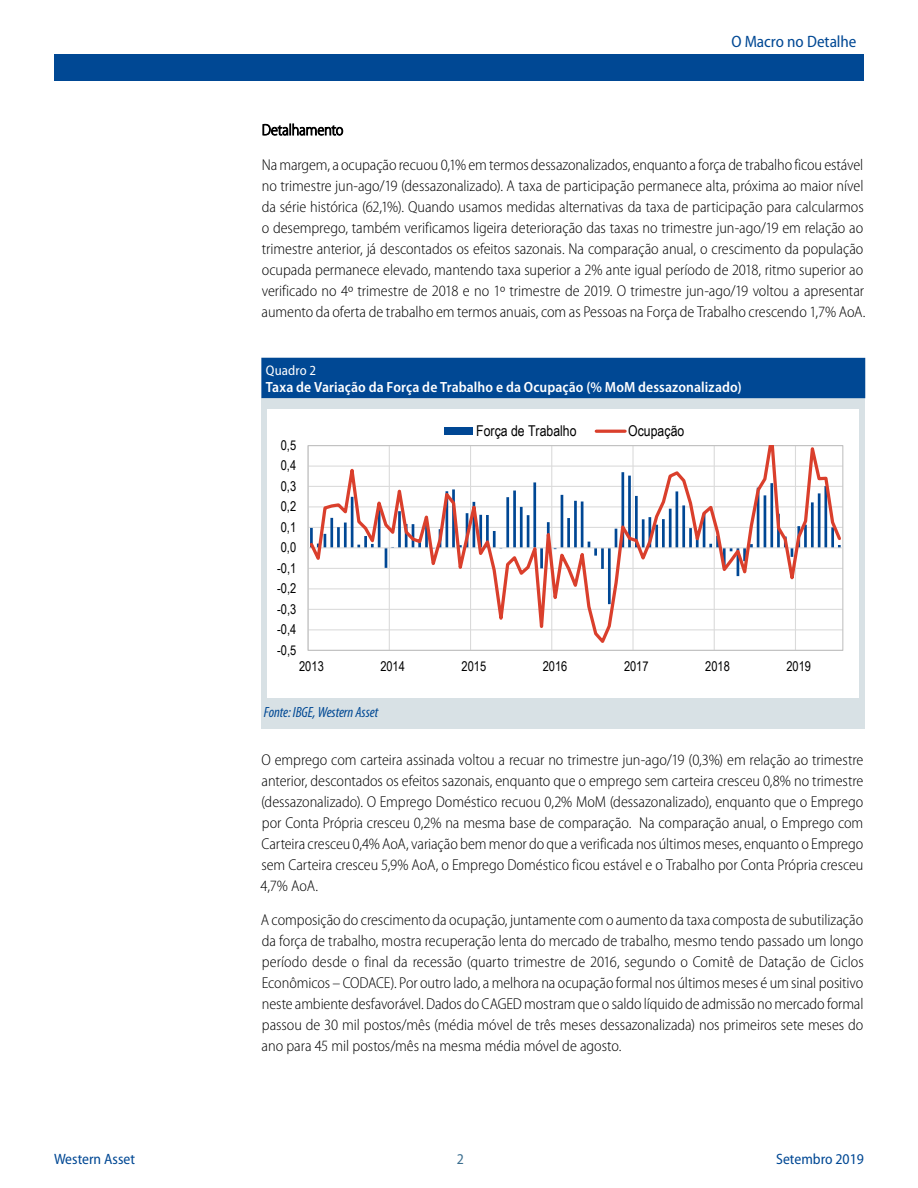
<style>
.page{position:relative;width:918px;height:1188px;background:#fff}
.page>*{position:absolute;margin:0;border:0;box-sizing:border-box;transform-origin:0 0}
.t1{font:semi-condensed 16.5px "Myriad Pro";color:#004894}
.t2{font:300 semi-condensed 15.75px/21px "Myriad Pro";letter-spacing:-.005em;color:#000}
.t3{font:semi-condensed 15px "Myriad Pro";color:#004894}
.t4{font:semi-condensed 15px "Myriad Pro";color:#3b6e8f}
.t5{font:600 semi-condensed 14.85px "Myriad Pro";letter-spacing:.005em;color:#fff}
.t6{font:italic condensed 14.85px "Myriad Pro";letter-spacing:-.005em;color:#004894}
.t7{font:14.85px "Arial Narrow";color:#000}
.t8{font:semi-condensed 13.95px "Myriad Pro";letter-spacing:.005em;color:#fff}
.t9{font:13.5px "Arial Narrow";letter-spacing:-.005em;color:#000}
</style>
<div class="page">
<div style="left:54px;top:54px;width:810px;height:27px;background:#004894"></div>
<svg style="left:262px;top:123px;width:82px;height:13px"></svg>
<div style="left:261px;top:398px;width:604px;height:331px;background:#d8e1e5"></div>
<div style="left:261px;top:358px;width:604px;height:40px;background:#004894"></div>
<div style="left:267px;top:409px;width:592px;height:289px;background:#fff"></div>
<svg style="left:308px;top:445px;width:536px;height:206px"></svg>
<div style="left:444px;top:427px;width:29px;height:8px;background:#004794"></div>
<hr style="left:596px;top:430px;width:29px;height:3px;background:#da3f2c">
<p class="t1" style="left:731px;top:32px;width:127px">O Macro no Detalhe</p>
<p class="t2" style="left:262px;top:113px;width:603px;line-height:34.5px">Detalhamento<br>Na margem, a ocupação recuou 0,1% em termos dessazonalizados, enquanto a força de trabalho ficou estável</p>
<p class="t2" style="left:262px;top:175px;width:606px">no trimestre jun-ago/19 (dessazonalizado). A taxa de participação permanece alta, próxima ao maior nível da série histórica (62,1%). Quando usamos medidas alternativas da taxa de participação para calcularmos o desemprego, também verificamos ligeira deterioração das taxas no trimestre jun-ago/19 em relação ao trimestre anterior, já descontados os efeitos sazonais. Na comparação anual, o crescimento da população ocupada permanece elevado, mantendo taxa superior a 2% ante igual período de 2018, ritmo superior ao verificado no 4º trimestre de 2018 e no 1º trimestre de 2019. O trimestre jun-ago/19 voltou a apresentar aumento da oferta de trabalho em termos anuais, com as Pessoas na Força de Trabalho crescendo 1,7% AoA.</p>
<p class="t8" style="left:266px;top:363px;width:52px">Quadro 2</p>
<p class="t5" style="left:266px;top:378px;width:477px">Taxa de Variação da Força de Trabalho e da Ocupação (% MoM dessazonalizado)</p>
<p class="t9" style="left:281px;top:435px;width:17px">0,5</p>
<p class="t9" style="left:281px;top:456px;width:17px">0,4</p>
<p class="t9" style="left:281px;top:476px;width:17px">0,3</p>
<p class="t9" style="left:281px;top:497px;width:17px">0,2</p>
<p class="t9" style="left:281px;top:517px;width:17px">0,1</p>
<p class="t9" style="left:281px;top:538px;width:17px">0,0</p>
<p class="t9" style="left:277px;top:558px;width:21px">-0,1</p>
<p class="t9" style="left:277px;top:579px;width:21px">-0,2</p>
<p class="t9" style="left:277px;top:599px;width:21px">-0,3</p>
<p class="t9" style="left:277px;top:620px;width:21px">-0,4</p>
<p class="t9" style="left:277px;top:640px;width:21px">-0,5</p>
<p class="t7" style="left:476px;top:420px;width:102px">Força de Trabalho</p>
<p class="t7" style="left:628px;top:420px;width:58px">Ocupação</p>
<p class="t9" style="left:299px;top:656px;width:26px">2013</p>
<p class="t9" style="left:380px;top:656px;width:26px">2014</p>
<p class="t9" style="left:462px;top:656px;width:26px">2015</p>
<p class="t9" style="left:543px;top:656px;width:26px">2016</p>
<p class="t9" style="left:624px;top:656px;width:26px">2017</p>
<p class="t9" style="left:705px;top:656px;width:26px">2018</p>
<p class="t9" style="left:786px;top:656px;width:26px">2019</p>
<p class="t6" style="left:264px;top:705px;width:116px">Fonte: IBGE, Western Asset</p>
<p class="t2" style="left:261px;top:750px;width:604px;text-align:justify">O emprego com carteira assinada voltou a recuar no trimestre jun-ago/19 (0,3%) em relação ao trimestre anterior, descontados os efeitos sazonais, enquanto que o emprego sem carteira cresceu 0,8% no trimestre (dessazonalizado). O Emprego Doméstico recuou 0,2% MoM (dessazonalizado), enquanto que o Emprego por Conta Própria cresceu 0,2% na mesma base de comparação. Na comparação anual, o Emprego com Carteira cresceu 0,4% AoA, variação bem menor do que a verificada nos últimos meses, enquanto o Emprego sem Carteira cresceu 5,9% AoA, o Emprego Doméstico ficou estável e o Trabalho por Conta Própria cresceu 4,7% AoA.</p>
<p class="t2" style="left:261px;top:910px;width:604px;text-align:justify">A composição do crescimento da ocupação, juntamente com o aumento da taxa composta de subutilização da força de trabalho, mostra recuperação lenta do mercado de trabalho, mesmo tendo passado um longo período desde o final da recessão (quarto trimestre de 2016, segundo o Comitê de Datação de Ciclos Econômicos – CODACE). Por outro lado, a melhora na ocupação formal nos últimos meses é um sinal positivo neste ambiente desfavorável. Dados do CAGED mostram que o saldo líquido de admissão no mercado formal passou de 30 mil postos/mês (média móvel de três meses dessazonalizada) nos primeiros sete meses do ano para 45 mil postos/mês na mesma média móvel de agosto.</p>
<p class="t3" style="left:54px;top:1151px;width:83px">Western Asset</p>
<p class="t3" style="left:776px;top:1151px;width:89px">Setembro 2019</p>
<p class="t4" style="left:457px;top:1151px;width:9px">2</p>
</div>
